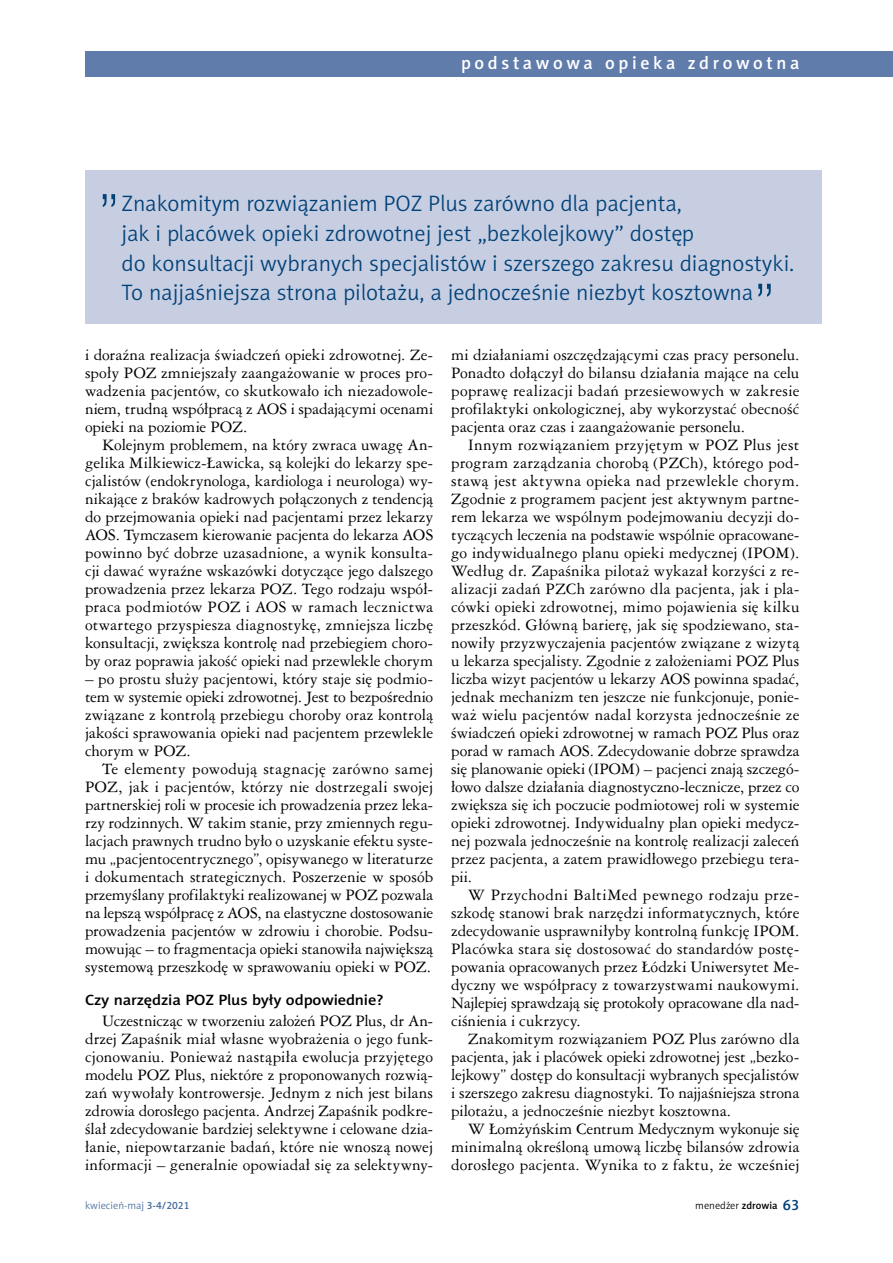
<style>
.page{position:relative;width:893px;height:1263px;background:#fff}
.page>*{position:absolute;margin:0;border:0;box-sizing:border-box;transform-origin:0 0}
.t1{font:52.5px "Swis 721 Lt PL";color:#004177}
.t2{font:22.5px/29.8px "Naomi Sans EFN Light";color:#004177}
.t3{font:18px "Naomi Sans EFN Medium";letter-spacing:.2em;color:#fff}
.t4{font:15px/18px "Ameri Garmnd PL";color:#000;text-align:justify}
.t5{font:15px "Naomi Sans EFN Medium";letter-spacing:-.01em;color:#000;scale:1.1 1}
.t6{font:10.5px "Naomi Sans EFN Light";color:#456b9c}
.t7{font:10.5px "Naomi Sans EFN Light";color:#000}
.s1{font-family:"Naomi Sans EFN Medium"}
.s2{font-family:"Naomi Sans EFN Medium";font-size:15px;color:#004177}
</style>
<div class="page">
<div style="left:85px;top:170px;width:736px;height:153px;background:#c7cee2"></div>
<div style="left:85px;top:51px;width:808px;height:26px;background:#607caa"></div>
<p class="t3" style="left:461px;top:52px;width:340px">podstawowa opieka zdrowotna</p>
<h1 class="t1" style="left:98px;top:180px;width:24px">”</h1>
<p class="t2" style="left:121px;top:188px;width:674px">Znakomitym rozwiązaniem POZ Plus zarówno dla pacjenta,<br>jak i placówek opieki zdrowotnej jest „bezkolejkowy” dostęp<br>do konsultacji wybranych specjalistów i szerszego zakresu diagnostyki.<br>To najjaśniejsza strona pilotażu, a jednocześnie niezbyt kosztowna</p>
<h1 class="t1" style="left:753px;top:270px;width:24px">”</h1>
<p class="t4" style="left:85px;top:345px;width:350px">i doraźna realizacja świadczeń opieki zdrowotnej. Ze&shy;społy POZ zmniejszały zaangażowanie w proces pro&shy;wadzenia pacjentów, co skutkowało ich niezadowole&shy;niem, trudną współpracą z AOS i spadającymi ocenami opieki na poziomie POZ.</p>
<p class="t4" style="left:85px;top:435px;width:350px;text-indent:17px">Kolejnym problemem, na który zwraca uwagę An&shy;gelika Milkiewicz-Ławicka, są kolejki do lekarzy spe&shy;cjalistów (endokrynologa, kardiologa i neurologa) wy&shy;nikające z braków kadrowych połączonych z tendencją do przejmowania opieki nad pacjentami przez lekarzy AOS. Tymczasem kierowanie pacjenta do lekarza AOS powinno być dobrze uzasadnione, a wynik konsulta&shy;cji dawać wyraźne wskazówki dotyczące jego dalszego prowadzenia przez lekarza POZ. Tego rodzaju współ&shy;praca podmiotów POZ i AOS w ramach lecznictwa otwartego przyspiesza diagnostykę, zmniejsza liczbę konsultacji, zwiększa kontrolę nad przebiegiem choro&shy;by oraz poprawia jakość opieki nad przewlekle chorym</p>
<p class="t4" style="left:85px;top:669px;width:350px">– po prostu służy pacjentowi, który staje się podmio&shy;tem w systemie opieki zdrowotnej. Jest to bezpośrednio związane z kontrolą przebiegu choroby oraz kontrolą jakości sprawowania opieki nad pacjentem przewlekle chorym w POZ.</p>
<p class="t4" style="left:85px;top:759px;width:350px;text-indent:17px">Te elementy powodują stagnację zarówno samej POZ, jak i pacjentów, którzy nie dostrzegali swojej partnerskiej roli w procesie ich prowadzenia przez leka&shy;rzy rodzinnych. W takim stanie, przy zmiennych regu&shy;lacjach prawnych trudno było o uzyskanie efektu syste&shy;mu „pacjentocentrycznego”, opisywanego w literaturze i dokumentach strategicznych. Poszerzenie w sposób przemyślany profilaktyki realizowanej w POZ pozwala na lepszą współpracę z AOS, na elastyczne dostosowanie prowadzenia pacjentów w zdrowiu i chorobie. Podsu&shy;mowując – to fragmentacja opieki stanowiła największą systemową przeszkodę w sprawowaniu opieki w POZ.</p>
<p class="t5" style="left:85px;top:991px;width:273px">Czy narzędzia POZ Plus były odpowiednie?</p>
<p class="t4" style="left:85px;top:1011px;width:350px;text-indent:17px">Uczestnicząc w tworzeniu założeń POZ Plus, dr An&shy;drzej Zapaśnik miał własne wyobrażenia o jego funk&shy;cjonowaniu. Ponieważ nastąpiła ewolucja przyjętego modelu POZ Plus, niektóre z proponowanych rozwią&shy;zań wywołały kontrowersje. Jednym z nich jest bilans zdrowia dorosłego pacjenta. Andrzej Zapaśnik podkre&shy;ślał zdecydowanie bardziej selektywne i celowane dzia&shy;łanie, niepowtarzanie badań, które nie wnoszą nowej informacji – generalnie opowiadał się za selektywny-</p>
<p class="t4" style="left:451px;top:345px;width:350px">mi działaniami oszczędzającymi czas pracy personelu.<br>Ponadto dołączył do bilansu działania mające na celu poprawę realizacji badań przesiewowych w zakresie profilaktyki onkologicznej, aby wykorzystać obecność pacjenta oraz czas i zaangażowanie personelu.</p>
<p class="t4" style="left:451px;top:435px;width:350px;text-indent:17px">Innym rozwiązaniem przyjętym w POZ Plus jest program zarządzania chorobą (PZCh), którego pod&shy;stawą jest aktywna opieka nad przewlekle chorym.<br>Zgodnie z programem pacjent jest aktywnym partne&shy;rem lekarza we wspólnym podejmowaniu decyzji do&shy;tyczących leczenia na podstawie wspólnie opracowane&shy;go indywidualnego planu opieki medycznej (IPOM).<br>Według dr. Zapaśnika pilotaż wykazał korzyści z re&shy;alizacji zadań PZCh zarówno dla pacjenta, jak i pla&shy;cówki opieki zdrowotnej, mimo pojawienia się kilku przeszkód. Główną barierę, jak się spodziewano, sta&shy;nowiły przyzwyczajenia pacjentów związane z wizytą u lekarza specjalisty. Zgodnie z założeniami POZ Plus liczba wizyt pacjentów u lekarzy AOS powinna spadać, jednak mechanizm ten jeszcze nie funkcjonuje, ponie&shy;waż wielu pacjentów nadal korzysta jednocześnie ze świadczeń opieki zdrowotnej w ramach POZ Plus oraz porad w ramach AOS. Zdecydowanie dobrze sprawdza się planowanie opieki (IPOM) – pacjenci znają szczegó&shy;łowo dalsze działania diagnostyczno-lecznicze, przez co zwiększa się ich poczucie podmiotowej roli w systemie opieki zdrowotnej. Indywidualny plan opieki medycz&shy;nej pozwala jednocześnie na kontrolę realizacji zaleceń przez pacjenta, a zatem prawidłowego przebiegu tera&shy;pii.</p>
<p class="t4" style="left:451px;top:885px;width:350px;text-indent:17px">W Przychodni BaltiMed pewnego rodzaju prze&shy;szkodę stanowi brak narzędzi informatycznych, które zdecydowanie usprawniłyby kontrolną funkcję IPOM.<br>Placówka stara się dostosować do standardów postę&shy;powania opracowanych przez Łódzki Uniwersytet Me&shy;dyczny we współpracy z towarzystwami naukowymi.<br>Najlepiej sprawdzają się protokoły opracowane dla nad&shy;ciśnienia i cukrzycy.</p>
<p class="t4" style="left:451px;top:1029px;width:350px;text-indent:17px">Znakomitym rozwiązaniem POZ Plus zarówno dla pacjenta, jak i placówek opieki zdrowotnej jest „bezko&shy;lejkowy” dostęp do konsultacji wybranych specjalistów i szerszego zakresu diagnostyki. To najjaśniejsza strona pilotażu, a jednocześnie niezbyt kosztowna.</p>
<p class="t4" style="left:451px;top:1119px;width:350px;text-indent:17px">W Łomżyńskim Centrum Medycznym wykonuje się minimalną określoną umową liczbę bilansów zdrowia dorosłego pacjenta. Wynika to z faktu, że wcześniej</p>
<p class="t6" style="left:85px;top:1199px;width:106px">kwiecień-maj <span class="s1">3-4/2021</span></p>
<p class="t7" style="left:695px;top:1199px;width:106px">menedżer <span class="s1">zdrowia</span> <span class="s2">63</span></p>
</div>
